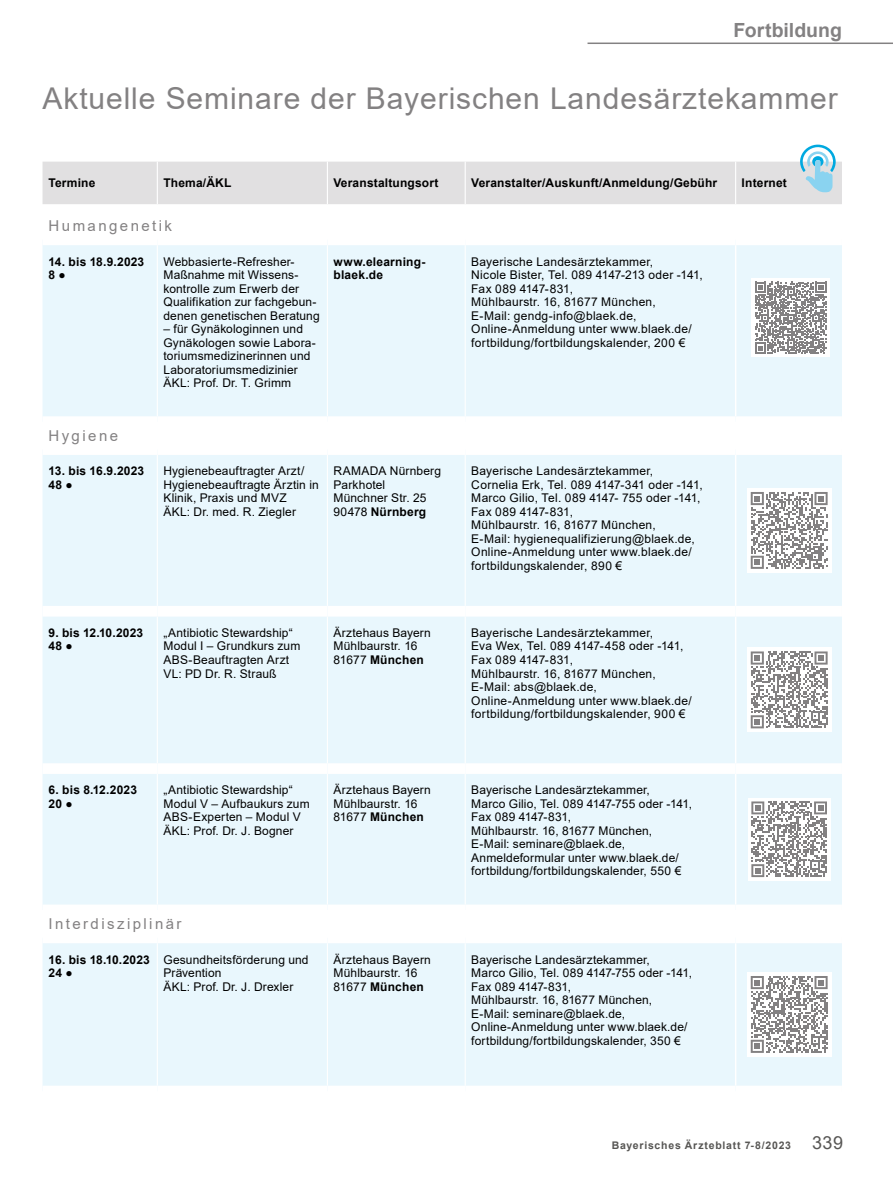
<style>
.page{position:relative;width:893px;height:1191px;background:#fff}
.page>*{position:absolute;margin:0;border:0;box-sizing:border-box;transform-origin:0 0}
.t1{font:30px "Arial";letter-spacing:.03em;color:#838182}
.t2{font:700 19.5px "Arial";color:#838182}
.t3{font:15px "Arial";letter-spacing:.16em;color:#838182}
.t4{font:12px/13.5px "Arial";letter-spacing:.015em;color:#000}
.t5{font:700 12px/13.5px "Arial";letter-spacing:.015em;color:#000}
.t6{font:700 10.5px "Arial";letter-spacing:.07em;color:#575654}
.s1{font-weight:700}
.s2{font-weight:400;font-size:18px}
</style>
<div class="page">
<hr style="left:587px;top:43px;width:306px;height:1px;background:#838182">
<div style="left:43px;top:245px;width:799px;height:840px;background:#e9f7fd"></div>
<hr style="left:157px;top:245px;width:1px;height:171px;background:#fff">
<hr style="left:327px;top:245px;width:1px;height:171px;background:#fff">
<hr style="left:465px;top:245px;width:1px;height:171px;background:#fff">
<hr style="left:157px;top:455px;width:1px;height:151px;background:#fff">
<hr style="left:327px;top:455px;width:1px;height:151px;background:#fff">
<hr style="left:465px;top:455px;width:1px;height:151px;background:#fff">
<hr style="left:157px;top:616px;width:1px;height:147px;background:#fff">
<hr style="left:327px;top:616px;width:1px;height:147px;background:#fff">
<hr style="left:465px;top:616px;width:1px;height:147px;background:#fff">
<hr style="left:157px;top:774px;width:1px;height:130px;background:#fff">
<hr style="left:327px;top:774px;width:1px;height:130px;background:#fff">
<hr style="left:465px;top:774px;width:1px;height:130px;background:#fff">
<hr style="left:157px;top:943px;width:1px;height:142px;background:#fff">
<hr style="left:327px;top:943px;width:1px;height:142px;background:#fff">
<hr style="left:465px;top:943px;width:1px;height:142px;background:#fff">
<hr style="left:735px;top:245px;width:1px;height:171px;background:#fff">
<hr style="left:735px;top:455px;width:1px;height:151px;background:#fff">
<hr style="left:735px;top:616px;width:1px;height:147px;background:#fff">
<hr style="left:735px;top:774px;width:1px;height:130px;background:#fff">
<hr style="left:735px;top:943px;width:1px;height:142px;background:#fff">
<div style="left:43px;top:416px;width:114px;height:11px;background:#fff"></div>
<div style="left:157px;top:416px;width:170px;height:11px;background:#fff"></div>
<div style="left:327px;top:416px;width:138px;height:11px;background:#fff"></div>
<div style="left:465px;top:416px;width:271px;height:11px;background:#fff"></div>
<div style="left:736px;top:416px;width:106px;height:11px;background:#fff"></div>
<div style="left:43px;top:444px;width:114px;height:11px;background:#fff"></div>
<div style="left:157px;top:444px;width:170px;height:11px;background:#fff"></div>
<div style="left:327px;top:444px;width:138px;height:11px;background:#fff"></div>
<div style="left:465px;top:444px;width:271px;height:11px;background:#fff"></div>
<div style="left:736px;top:444px;width:106px;height:11px;background:#fff"></div>
<div style="left:43px;top:606px;width:114px;height:10px;background:#fff"></div>
<div style="left:157px;top:606px;width:170px;height:10px;background:#fff"></div>
<div style="left:327px;top:606px;width:138px;height:10px;background:#fff"></div>
<div style="left:465px;top:606px;width:271px;height:10px;background:#fff"></div>
<div style="left:736px;top:606px;width:106px;height:10px;background:#fff"></div>
<div style="left:43px;top:763px;width:114px;height:11px;background:#fff"></div>
<div style="left:157px;top:763px;width:170px;height:11px;background:#fff"></div>
<div style="left:327px;top:763px;width:138px;height:11px;background:#fff"></div>
<div style="left:465px;top:763px;width:271px;height:11px;background:#fff"></div>
<div style="left:736px;top:763px;width:106px;height:11px;background:#fff"></div>
<div style="left:43px;top:904px;width:114px;height:11px;background:#fff"></div>
<div style="left:157px;top:904px;width:170px;height:11px;background:#fff"></div>
<div style="left:327px;top:904px;width:138px;height:11px;background:#fff"></div>
<div style="left:465px;top:904px;width:271px;height:11px;background:#fff"></div>
<div style="left:736px;top:904px;width:106px;height:11px;background:#fff"></div>
<div style="left:43px;top:932px;width:114px;height:11px;background:#fff"></div>
<div style="left:157px;top:932px;width:170px;height:11px;background:#fff"></div>
<div style="left:327px;top:932px;width:138px;height:11px;background:#fff"></div>
<div style="left:465px;top:932px;width:271px;height:11px;background:#fff"></div>
<div style="left:736px;top:932px;width:106px;height:11px;background:#fff"></div>
<div style="left:747px;top:488px;width:84px;height:84px;background:#fff"></div>
<svg style="left:751px;top:492px;width:77px;height:77px"></svg>
<div style="left:747px;top:647px;width:84px;height:85px;background:#fff"></div>
<svg style="left:751px;top:651px;width:77px;height:77px"></svg>
<div style="left:748px;top:797px;width:83px;height:83px;background:#fff"></div>
<svg style="left:751px;top:801px;width:76px;height:76px"></svg>
<div style="left:747px;top:972px;width:84px;height:84px;background:#fff"></div>
<svg style="left:751px;top:976px;width:77px;height:77px"></svg>
<div style="left:751px;top:279px;width:79px;height:78px;background:#fff"></div>
<svg style="left:755px;top:282px;width:71px;height:72px"></svg>
<svg style="left:43px;top:145px;width:799px;height:59px"></svg>
<h2 class="t2" style="left:733px;top:16px;width:110px">Fortbildung</h2>
<h1 class="t1" style="left:43px;top:78px;width:797px">Aktuelle Seminare der Bayerischen Landesärztekammer</h1>
<p class="t5" style="left:49px;top:176px;width:48px">Termine</p>
<p class="t5" style="left:163px;top:176px;width:70px">Thema/ÄKL</p>
<p class="t5" style="left:333px;top:176px;width:106px">Veranstaltungsort</p>
<p class="t5" style="left:471px;top:176px;width:248px">Veranstalter/Auskunft/Anmeldung/Gebühr</p>
<p class="t5" style="left:742px;top:176px;width:47px">Internet</p>
<p class="t3" style="left:49px;top:216px;width:125px">Humangenetik</p>
<p class="t5" style="left:49px;top:255px;width:97px">14. bis 18.9.2023<br>8 ●</p>
<p class="t4" style="left:163px;top:254px;width:158px">Webbasierte-Refresher-<br>Maßnahme mit Wissens&shy;kontrolle zum Erwerb der<br>Qualifikation zur fachgebun&shy;denen genetischen Beratung</p>
<p class="t4" style="left:163px;top:322px;width:154px">– für Gynäkologinnen und<br>Gynäkologen sowie Labora&shy;toriumsmedizinerinnen und<br>Laboratoriumsmedizinier<br>ÄKL: Prof. Dr. T. Grimm</p>
<p class="t5" style="left:334px;top:255px;width:93px">www.elearning&shy;blaek.de</p>
<p class="t4" style="left:471px;top:254px;width:233px">Bayerische Landesärztekammer,<br>Nicole Bister, Tel. 089 4147-213 oder -141, Fax 089 4147-831,<br>Mühlbaurstr. 16, 81677 München,<br>E-Mail: gendg-info@blaek.de, Online-Anmeldung unter www.blaek.de/ fortbildung/fortbildungskalender, 200 €</p>
<p class="t3" style="left:49px;top:425px;width:71px">Hygiene</p>
<p class="t5" style="left:49px;top:464px;width:97px">13. bis 16.9.2023<br>48 ●</p>
<p class="t4" style="left:163px;top:464px;width:157px">Hygienebeauftragter Arzt/<br>Hygienebeauftragte Ärztin in<br>Klinik, Praxis und MVZ<br>ÄKL: Dr. med. R. Ziegler</p>
<p class="t4" style="left:334px;top:464px;width:109px">RAMADA Nürnberg<br>Parkhotel<br>Münchner Str. 25<br>90478 <span class="s1">Nürnberg</span></p>
<p class="t4" style="left:471px;top:464px;width:233px">Bayerische Landesärztekammer, Cornelia Erk, Tel. 089 4147-341 oder -141, Marco Gilio, Tel. 089 4147- 755 oder -141, Fax 089 4147-831,<br>Mühlbaurstr. 16, 81677 München,<br>E-Mail: hygienequalifizierung@blaek.de, Online-Anmeldung unter www.blaek.de/ fortbildungskalender, 890 €</p>
<p class="t5" style="left:49px;top:626px;width:96px">9. bis 12.10.2023<br>48 ●</p>
<p class="t4" style="left:163px;top:626px;width:138px">„Antibiotic Stewardship“<br>Modul I – Grundkurs zum<br>ABS-Beauftragten Arzt<br>VL: PD Dr. R. Strauß</p>
<p class="t4" style="left:334px;top:626px;width:99px">Ärztehaus Bayern<br>Mühlbaurstr. 16<br>81677 <span class="s1">München</span></p>
<p class="t4" style="left:471px;top:626px;width:222px">Bayerische Landesärztekammer,<br>Eva Wex, Tel. 089 4147-458 oder -141,<br>Fax 089 4147-831,<br>Mühlbaurstr. 16, 81677 München,<br>E-Mail: abs@blaek.de,<br>Online-Anmeldung unter www.blaek.de/ fortbildung/fortbildungskalender, 900 €</p>
<p class="t5" style="left:49px;top:783px;width:90px">6. bis 8.12.2023<br>20 ●</p>
<p class="t4" style="left:163px;top:783px;width:148px">„Antibiotic Stewardship“<br>Modul V – Aufbaukurs zum<br>ABS-Experten – Modul V<br>ÄKL: Prof. Dr. J. Bogner</p>
<p class="t4" style="left:334px;top:783px;width:99px">Ärztehaus Bayern<br>Mühlbaurstr. 16<br>81677 <span class="s1">München</span></p>
<p class="t4" style="left:471px;top:783px;width:222px">Bayerische Landesärztekammer,<br>Marco Gilio, Tel. 089 4147-755 oder -141, Fax 089 4147-831,<br>Mühlbaurstr. 16, 81677 München, E-Mail: seminare@blaek.de, Anmeldeformular unter www.blaek.de/ fortbildung/fortbildungskalender, 550 €</p>
<p class="t3" style="left:49px;top:913px;width:134px">Interdisziplinär</p>
<p class="t5" style="left:49px;top:952px;width:103px">16. bis 18.10.2023<br>24 ●</p>
<p class="t4" style="left:163px;top:952px;width:147px">Gesundheitsförderung und<br>Prävention<br>ÄKL: Prof. Dr. J. Drexler</p>
<p class="t4" style="left:334px;top:952px;width:99px">Ärztehaus Bayern<br>Mühlbaurstr. 16<br>81677 <span class="s1">München</span></p>
<p class="t4" style="left:471px;top:952px;width:222px">Bayerische Landesärztekammer,<br>Marco Gilio, Tel. 089 4147-755 oder -141, Fax 089 4147-831,<br>Mühlbaurstr. 16, 81677 München, E-Mail: seminare@blaek.de, Online-Anmeldung unter www.blaek.de/ fortbildung/fortbildungskalender, 350 €</p>
<p class="t6" style="left:612px;top:1137px;width:233px">Bayerisches Ärzteblatt 7-8/2023 <span class="s2">339</span></p>
</div>
